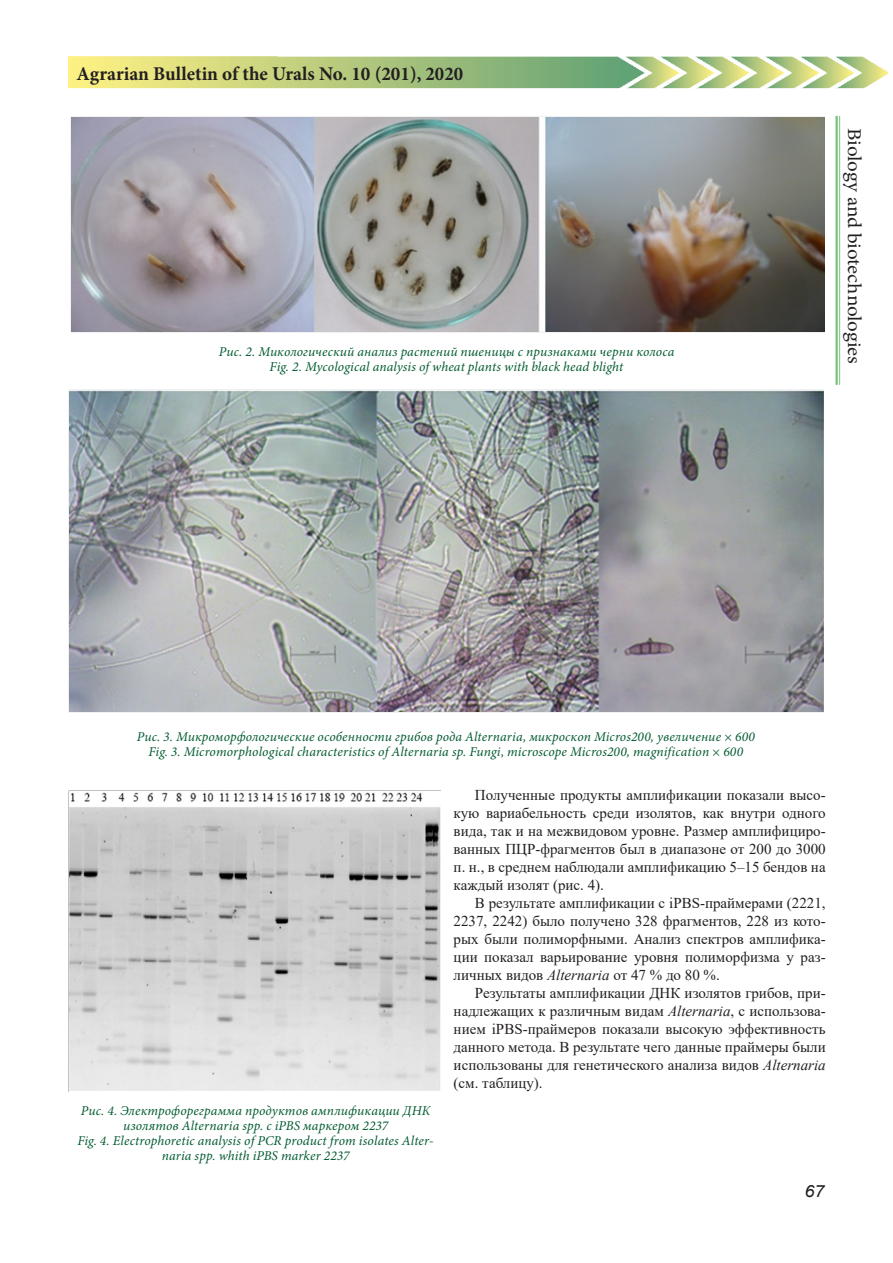
<style>
.page{position:relative;width:893px;height:1263px;background:#fff}
.page>*{position:absolute;margin:0;border:0;box-sizing:border-box;transform-origin:0 0}
.t1{font:700 19.5px "Minion Pro";color:#231f20}
.t2{font:19.5px "Minion Pro";letter-spacing:-.01em;color:#231f20;scale:1.08 1}
.t3{font:italic 16.8px "Arial";color:#231f20;scale:1.08 1}
.t4{font:15px/18px "Times New Roman";color:#231f20;text-align:justify}
.рисунок{font:italic 13.5px/15px "Minion Pro";letter-spacing:.01em;color:#025b30;text-align:center}
.s1{font-style:italic}
</style>
<div class="page">
<hr style="left:835px;top:116px;width:3px;height:269px;background:#40ae49">
<hr style="left:839px;top:116px;width:1px;height:269px;background:#40ae49">
<img style="left:68px;top:56px;width:820px;height:32px">
<img style="left:70px;top:117px;width:755px;height:215px">
<img style="left:69px;top:390px;width:755px;height:322px">
<img style="left:68px;top:791px;width:373px;height:301px">
<h1 class="t1" style="left:77px;top:60px;width:388px">Agrarian Bulletin of the Urals No. 10 (201), 2020</h1>
<p class="рисунок" style="left:219px;top:345px;width:457px">Рис. 2. Микологический анализ растений пшеницы с признаками черни колоса</p>
<p class="рисунок" style="left:270px;top:360px;width:355px">Fig. 2. Mycological analysis of wheat plants with black head blight</p>
<h1 class="t2" style="left:868px;top:128px;width:220px;rotate:90deg">Biology and biotechnologies</h1>
<p class="рисунок" style="left:137px;top:729px;width:620px">Рис. 3. Микроморфологические особенности грибов рода Alternaria, микроскоп Micros200, увеличение × 600</p>
<p class="рисунок" style="left:149px;top:744px;width:596px">Fig. 3. Micromorphological characteristics of Alternaria sp. Fungi, microscope Micros200, magnification × 600</p>
<p class="рисунок" style="left:81px;top:1103px;width:351px">Рис. 4. Электрофореграмма продуктов амплификации ДНК изолятов Alternaria spp. с iPBS маркером 2237</p>
<p class="рисунок" style="left:78px;top:1133px;width:358px">Fig. 4. Electrophoretic analysis of PCR product from isolates Alter&shy;naria spp. whith iPBS marker 2237</p>
<p class="t4" style="left:454px;top:786px;width:374px;text-indent:21px">Полученные продукты амплификации показали высо&shy;кую вариабельность среди изолятов, как внутри одного вида, так и на межвидовом уровне. Размер амплифициро&shy;ванных ПЦР-фрагментов был в диапазоне от 200 до 3000 п. н., в среднем наблюдали амплификацию 5–15 бендов на каждый изолят (рис. 4).</p>
<p class="t4" style="left:454px;top:894px;width:374px;text-indent:21px">В результате амплификации с iPBS-праймерами (2221, 2237, 2242) было получено 328 фрагментов, 228 из кото&shy;рых были полиморфными. Анализ спектров амплифика&shy;ции показал варьирование уровня полиморфизма у раз&shy;личных видов <span class="s1">Alternaria</span> от 47 % до 80 %.</p>
<p class="t4" style="left:454px;top:984px;width:374px;text-indent:21px">Результаты амплификации ДНК изолятов грибов, при&shy;надлежащих к различным видам <span class="s1">Alternaria</span>, с использова&shy;нием iPBS-праймеров показали высокую эффективность данного метода. В результате чего данные праймеры были использованы для генетического анализа видов <span class="s1">Alternaria </span>(см. таблицу).</p>
<p class="t3" style="left:804px;top:1181px;width:20px">67</p>
</div>
